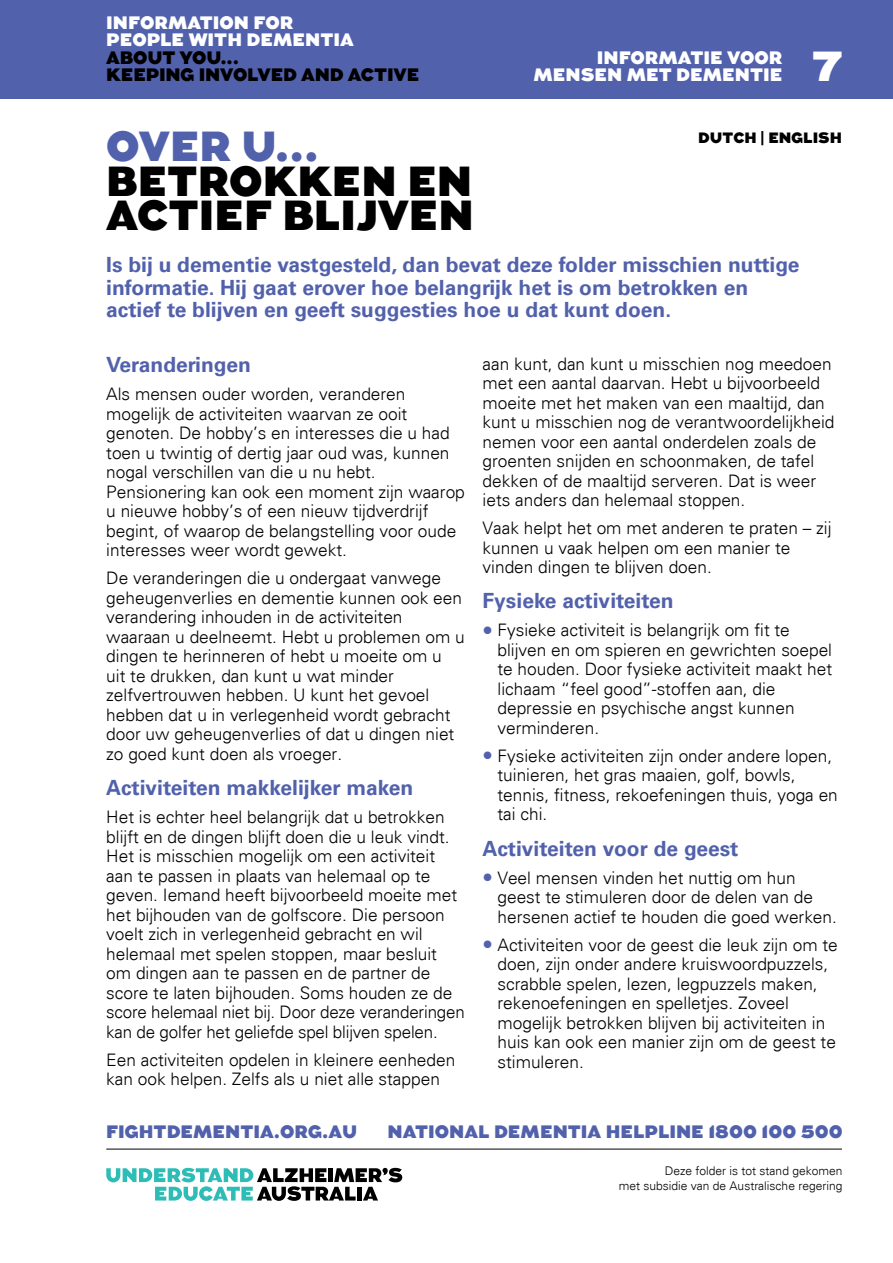
<style>
.page{position:relative;width:893px;height:1263px;background:#fff}
.page>*{position:absolute;margin:0;border:0;box-sizing:border-box;transform-origin:0 0}
.t1{font:900 42px/34.5px "Augustus";color:#000}
.t2{font:900 42px "Augustus";color:#5261ac}
.t3{font:900 42px "Augustus";color:#fff}
.t4{font:700 21px/22.5px "Univers LT Std";color:#5261ac}
.t5{font:900 18px/17.2px "Augustus";color:#fff;text-align:right}
.t6{font:900 18px "Augustus";color:#5261ac}
.t7{font:900 18px/17.2px "Augustus";letter-spacing:-.01em;color:#000}
.t8{font:300 17.25px/19.5px "Univers";color:#000}
.t9{font:900 15px "Augustus";color:#000}
.t10{font:300 12px/14.4px "Univers";color:#000;text-align:right}
.s1{font-size:21px;color:#5261ac}
</style>
<div class="page">
<div style="left:0;top:0;width:893px;height:99px;background:#5261ac"></div>
<hr style="left:106px;top:1149px;width:736px;height:1px;background:#000">
<svg style="left:106px;top:1168px;width:296px;height:33px"></svg>
<p class="t5" style="left:106px;top:14px;width:249px;text-align:left">INFORMATION FOR<br>PEOPLE WITH DEMENTIA</p>
<p class="t7" style="left:106px;top:49px;width:315px">ABOUT YOU...<br>KEEPING INVOLVED AND ACTIVE</p>
<p class="t5" style="left:533px;top:49px;width:250px">INFORMATIE VOOR<br>MENSEN MET DEMENTIE</p>
<h1 class="t3" style="left:812px;top:41px;width:31px">7</h1>
<p class="t9" style="left:698px;top:129px;width:145px">DUTCH | ENGLISH</p>
<h1 class="t2" style="left:106px;top:122px;width:214px">OVER U...</h1>
<h1 class="t1" style="left:106px;top:164px;width:369px">BETROKKEN EN<br>ACTIEF BLIJVEN</h1>
<p class="t4" style="left:106px;top:254px;width:695px">Is bij u dementie vastgesteld, dan bevat deze folder misschien nuttige informatie. Hij gaat erover hoe belangrijk het is om betrokken en actief te blijven en geeft suggesties hoe u dat kunt doen.</p>
<p class="t4" style="left:106px;top:354px;width:146px">Veranderingen</p>
<p class="t8" style="left:106px;top:385px;width:360px">Als mensen ouder worden, veranderen mogelijk de activiteiten waarvan ze ooit genoten. De hobby’s en interesses die u had toen u twintig of dertig jaar oud was, kunnen nogal verschillen van die u nu hebt.<br>Pensionering kan ook een moment zijn waarop u nieuwe hobby’s of een nieuw tijdverdrijf begint, of waarop de belangstelling voor oude interesses weer wordt gewekt.</p>
<p class="t8" style="left:106px;top:568px;width:360px">De veranderingen die u ondergaat vanwege geheugenverlies en dementie kunnen ook een verandering inhouden in de activiteiten waaraan u deelneemt. Hebt u problemen om u dingen te herinneren of hebt u moeite om u uit te drukken, dan kunt u wat minder zelfvertrouwen hebben. U kunt het gevoel hebben dat u in verlegenheid wordt gebracht door uw geheugenverlies of dat u dingen niet zo goed kunt doen als vroeger.</p>
<p class="t4" style="left:106px;top:777px;width:308px">Activiteiten makkelijker maken</p>
<p class="t8" style="left:106px;top:807px;width:360px">Het is echter heel belangrijk dat u betrokken blijft en de dingen blijft doen die u leuk vindt.<br>Het is misschien mogelijk om een activiteit aan te passen in plaats van helemaal op te geven. Iemand heeft bijvoorbeeld moeite met het bijhouden van de golfscore. Die persoon voelt zich in verlegenheid gebracht en wil helemaal met spelen stoppen, maar besluit om dingen aan te passen en de partner de score te laten bijhouden. Soms houden ze de score helemaal niet bij. Door deze veranderingen kan de golfer het geliefde spel blijven spelen.</p>
<p class="t8" style="left:106px;top:1050px;width:350px">Een activiteiten opdelen in kleinere eenheden kan ook helpen. Zelfs als u niet alle stappen</p>
<p class="t8" style="left:483px;top:354px;width:353px">aan kunt, dan kunt u misschien nog meedoen met een aantal daarvan. Hebt u bijvoorbeeld moeite met het maken van een maaltijd, dan kunt u misschien nog de verantwoordelijkheid nemen voor een aantal onderdelen zoals de groenten snijden en schoonmaken, de tafel dekken of de maaltijd serveren. Dat is weer iets anders dan helemaal stoppen.</p>
<p class="t8" style="left:483px;top:518px;width:350px">Vaak helpt het om met anderen te praten – zij kunnen u vaak helpen om een manier te vinden dingen te blijven doen.</p>
<p class="t4" style="left:483px;top:590px;width:193px">Fysieke activiteiten</p>
<p class="t8" style="left:497px;top:621px;width:336px;text-indent:-15px"><span class="s1">•</span> Fysieke activiteit is belangrijk om fit te blijven en om spieren en gewrichten soepel te houden. Door fysieke activiteit maakt het lichaam “feel good”-stoffen aan, die depressie en psychische angst kunnen verminderen.</p>
<p class="t8" style="left:497px;top:746px;width:342px;text-indent:-15px"><span class="s1">•</span> Fysieke activiteiten zijn onder andere lopen, tuinieren, het gras maaien, golf, bowls, tennis, fitness, rekoefeningen thuis, yoga en tai chi.</p>
<p class="t4" style="left:483px;top:837px;width:257px">Activiteiten voor de geest</p>
<p class="t8" style="left:497px;top:868px;width:341px;text-indent:-15px"><span class="s1">•</span> Veel mensen vinden het nuttig om hun geest te stimuleren door de delen van de hersenen actief te houden die goed werken.</p>
<p class="t8" style="left:497px;top:935px;width:342px;text-indent:-15px"><span class="s1">•</span> Activiteiten voor de geest die leuk zijn om te doen, zijn onder andere kruiswoordpuzzels, scrabble spelen, lezen, legpuzzels maken, rekenoefeningen en spelletjes. Zoveel mogelijk betrokken blijven bij activiteiten in huis kan ook een manier zijn om de geest te stimuleren.</p>
<p class="t6" style="left:106px;top:1121px;width:252px">FIGHTDEMENTIA.ORG.AU</p>
<p class="t6" style="left:387px;top:1121px;width:457px">NATIONAL DEMENTIA HELPLINE 1800 100 500</p>
<p class="t10" style="left:619px;top:1164px;width:225px">Deze folder is tot stand gekomen<br>met subsidie van de Australische regering</p>
</div>
